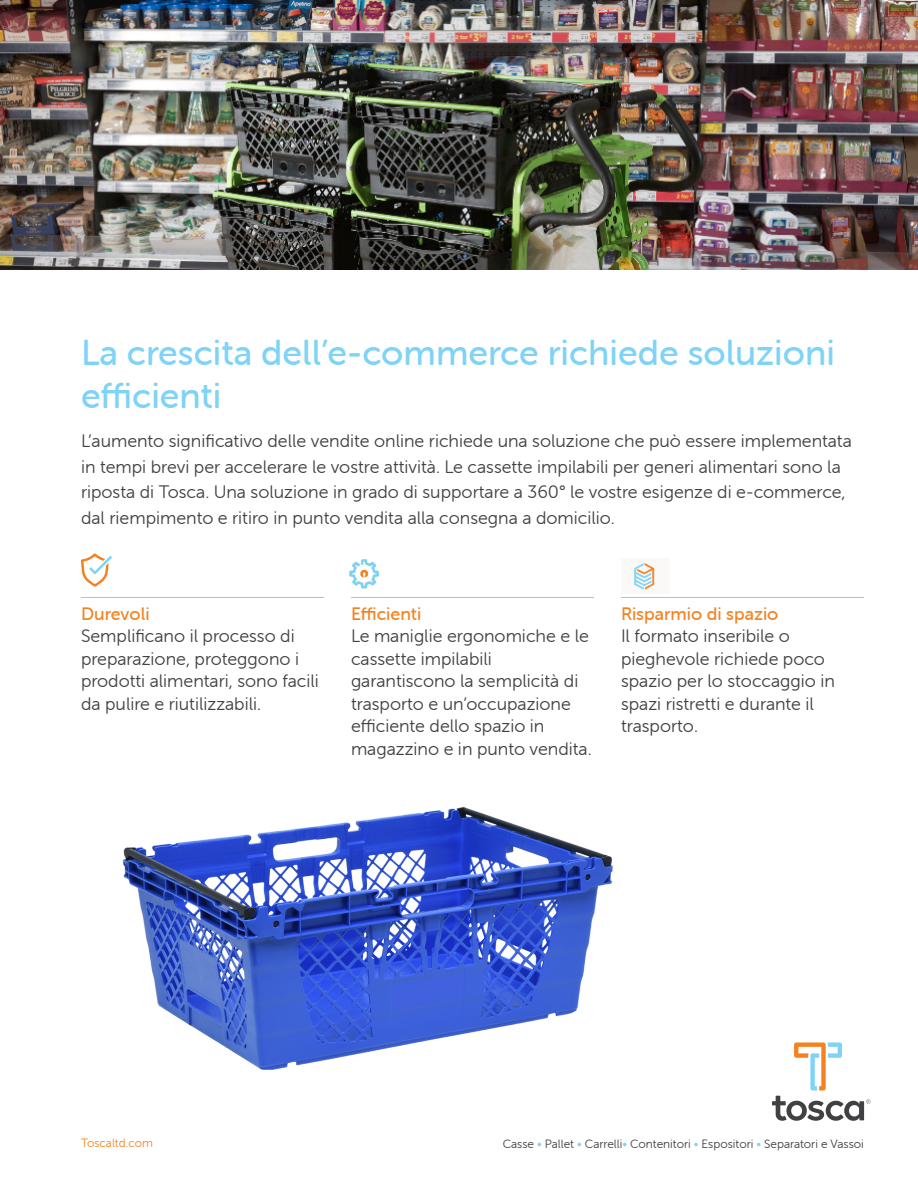
<style>
.page{position:relative;width:918px;height:1188px;background:#fff}
.page>*{position:absolute;margin:0;border:0;box-sizing:border-box;transform-origin:0 0}
.t1{font:36px/43.5px "Museo Sans Rounded 500";color:#7ed3f7}
.t2{font:18px/22.5px "Museo Sans Rounded 300";color:#414042}
.t3{font:18px "Museo Sans Rounded 500";color:#f58220}
.t4{font:12px "Museo Sans Rounded 300";color:#414042}
.t5{font:12px "Museo Sans Rounded 300";color:#f58220}
.s1{color:#7ed3f7}
</style>
<div class="page">
<img style="left:349px;top:559px;width:31px;height:30px">
<img style="left:634px;top:563px;width:21px;height:27px">
<img style="left:122px;top:806px;width:491px;height:264px">
<svg style="left:794px;top:1042px;width:48px;height:48px"></svg>
<svg style="left:772px;top:1096px;width:99px;height:25px"></svg>
<img style="left:0;top:0;width:918px;height:270px">
<svg style="left:81px;top:553px;width:31px;height:34px"></svg>
<hr style="left:621px;top:597px;width:243px;height:1px;background:#7ed3f7">
<hr style="left:351px;top:597px;width:243px;height:1px;background:#7ed3f7">
<hr style="left:81px;top:597px;width:243px;height:1px;background:#7ed3f7">
<h1 class="t1" style="left:81px;top:331px;width:755px">La crescita dell’e-commerce richiede soluzioni efficienti</h1>
<p class="t2" style="left:81px;top:428px;width:772px;line-height:25.5px">L’aumento significativo delle vendite online richiede una soluzione che può essere implementata in tempi brevi per accelerare le vostre attività. Le cassette impilabili per generi alimentari sono la riposta di Tosca. Una soluzione in grado di supportare a 360° le vostre esigenze di e-commerce, dal riempimento e ritiro in punto vendita alla consegna a domicilio.</p>
<p class="t3" style="left:81px;top:604px;width:70px">Durevoli</p>
<p class="t2" style="left:81px;top:625px;width:239px">Semplificano il processo di preparazione, proteggono i prodotti alimentari, sono facili da pulire e riutilizzabili.</p>
<p class="t3" style="left:351px;top:604px;width:72px">Efficienti</p>
<p class="t2" style="left:351px;top:625px;width:242px">Le maniglie ergonomiche e le cassette impilabili garantiscono la semplicità di trasporto e un’occupazione efficiente dello spazio in magazzino e in punto vendita.</p>
<p class="t3" style="left:621px;top:604px;width:159px">Risparmio di spazio</p>
<p class="t2" style="left:621px;top:625px;width:215px">Il formato inseribile o pieghevole richiede poco spazio per lo stoccaggio in spazi ristretti e durante il trasporto.</p>
<p class="t5" style="left:81px;top:1137px;width:73px">Toscaltd.com</p>
<p class="t4" style="left:503px;top:1137px;width:363px">Casse <span class="s1">•</span> Pallet <span class="s1">•</span> Carrelli<span class="s1">•</span> Contenitori <span class="s1">•</span> Espositori <span class="s1">•</span> Separatori e Vassoi</p>
</div>
